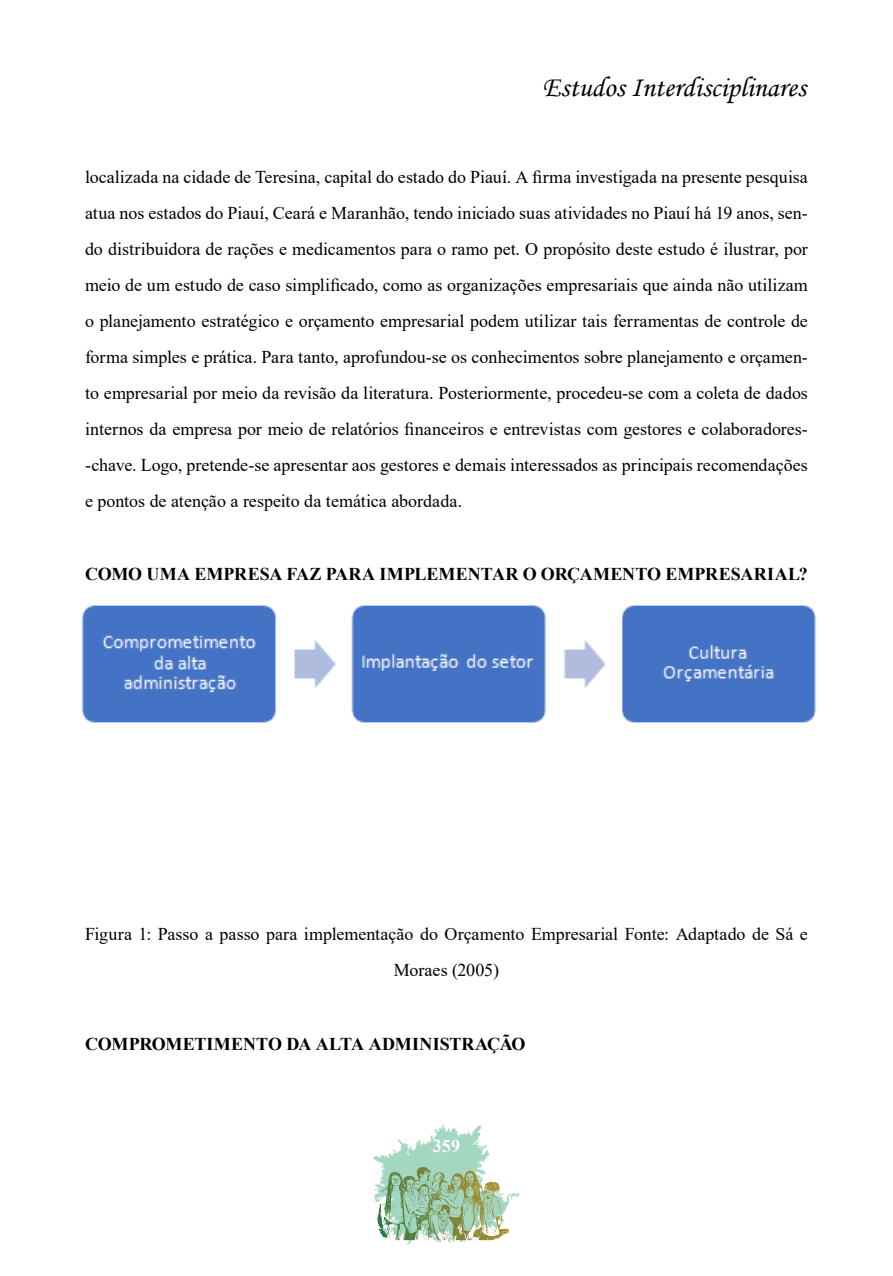
<style>
.page{position:relative;width:893px;height:1276px;background:#fff}
.page>*{position:absolute;margin:0;border:0;box-sizing:border-box;transform-origin:0 0}
.t1{font:28.5px "Monotype Corsiva";color:#000}
.Paragráfo_normal{font:18px/36px "Times New Roman";color:#000;text-align:justify}
.Tópico{font:700 18px "Times New Roman";color:#000}
.t2{font:700 18px "Times New Roman";color:#fff}
</style>
<div class="page">
<svg style="left:373px;top:1125px;width:147px;height:119px"></svg>
<img style="left:81px;top:605px;width:736px;height:118px">
<h1 class="t1" style="left:543px;top:70px;width:265px">Estudos Interdisciplinares</h1>
<p class="Paragráfo_normal" style="left:85px;top:158px;width:724px">localizada na cidade de Teresina, capital do estado do Piauí. A firma investigada na presente pesquisa atua nos estados do Piauí, Ceará e Maranhão, tendo iniciado suas atividades no Piauí há 19 anos, sen&shy;do distribuidora de rações e medicamentos para o ramo pet. O propósito deste estudo é ilustrar, por meio de um estudo de caso simplificado, como as organizações empresariais que ainda não utilizam o planejamento estratégico e orçamento empresarial podem utilizar tais ferramentas de controle de forma simples e prática. Para tanto, aprofundou-se os conhecimentos sobre planejamento e orçamen&shy;to empresarial por meio da revisão da literatura. Posteriormente, procedeu-se com a coleta de dados internos da empresa por meio de relatórios financeiros e entrevistas com gestores e colaboradores--chave. Logo, pretende-se apresentar aos gestores e demais interessados as principais recomendações e pontos de atenção a respeito da temática abordada.</p>
<p class="Tópico" style="left:85px;top:561px;width:724px">COMO UMA EMPRESA FAZ PARA IMPLEMENTAR O ORÇAMENTO EMPRESARIAL?</p>
<p class="Paragráfo_normal" style="left:85px;top:915px;width:724px;text-align:center">Figura 1: Passo a passo para implementação do Orçamento Empresarial Fonte: Adaptado de Sá e<br>Moraes (2005)</p>
<p class="Tópico" style="left:85px;top:1031px;width:442px">COMPROMETIMENTO DA ALTA ADMINISTRAÇÃO</p>
<p class="t2" style="left:433px;top:1133px;width:28px">359</p>
</div>
